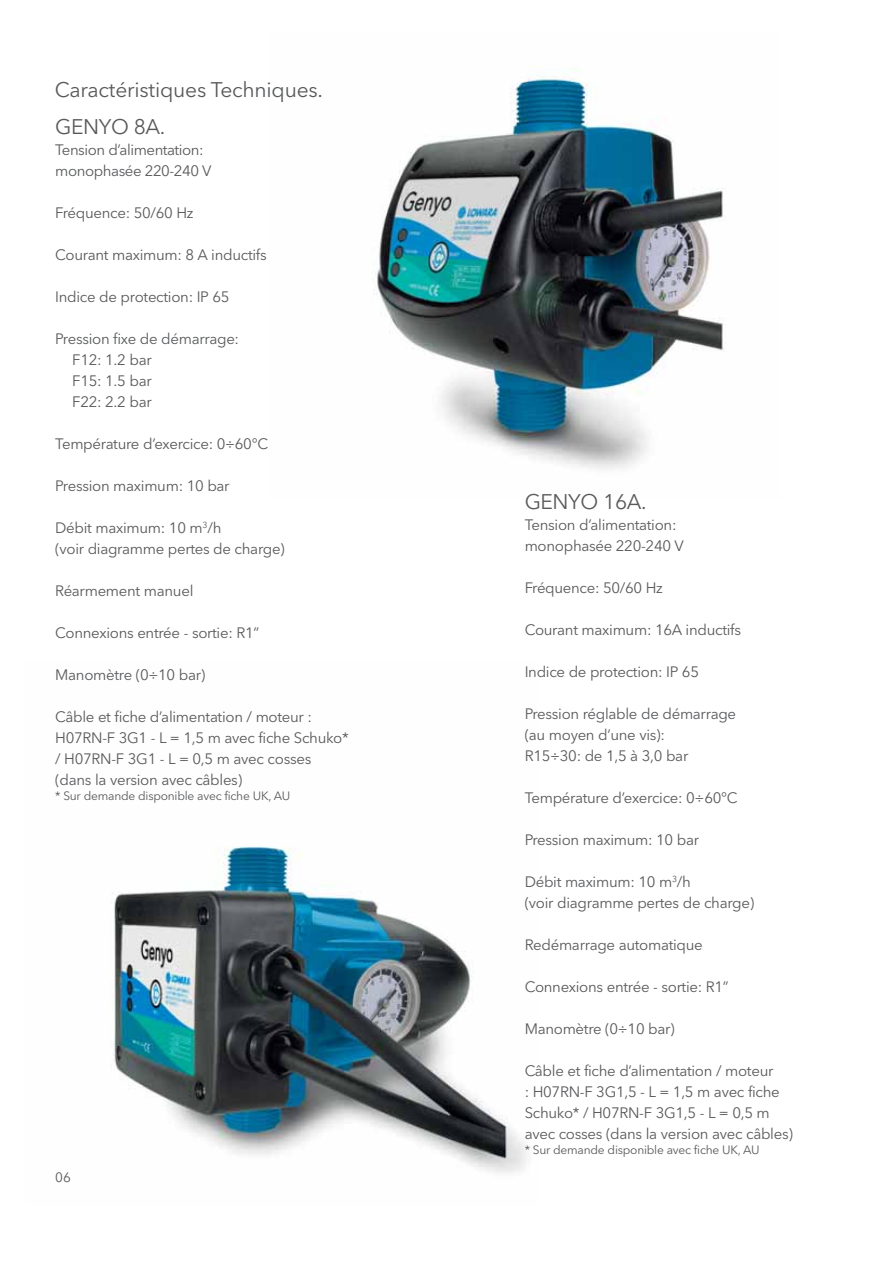
<style>
.page{position:relative;width:893px;height:1263px;background:#fff}
.page>*{position:absolute;margin:0;border:0;box-sizing:border-box;transform-origin:0 0}
.t1{font:21px "Avenir Next LT Pro";letter-spacing:-.01em;color:#58595b}
.t2{font:15px/21px "Avenir Next LT Pro";letter-spacing:-.02em;color:#58595b}
.t3{font:13.5px "Avenir Next LT Pro";color:#58595b}
.t4{font:12px "Avenir Next LT Pro";letter-spacing:-.02em;color:#58595b}
</style>
<div class="page">
<img style="left:373px;top:68px;width:351px;height:401px">
<img style="left:111px;top:846px;width:416px;height:327px">
<h1 class="t1" style="left:55px;top:77px;width:270px">Caractéristiques Techniques.</h1>
<h1 class="t1" style="left:55px;top:114px;width:112px">GENYO 8A.</h1>
<p class="t2" style="left:55px;top:139px;width:158px">Tension d’alimentation: monophasée 220-240 V</p>
<p class="t2" style="left:55px;top:202px;width:140px">Fréquence: 50/60 Hz</p>
<p class="t2" style="left:55px;top:244px;width:213px">Courant maximum: 8 A inductifs</p>
<p class="t2" style="left:55px;top:286px;width:176px">Indice de protection: IP 65</p>
<p class="t2" style="left:72px;top:328px;width:168px;text-indent:-17px">Pression fixe de démarrage:<br>F12: 1.2 bar<br>F15: 1.5 bar<br>F22: 2.2 bar</p>
<p class="t2" style="left:55px;top:433px;width:214px">Température d’exercice: 0÷60°C</p>
<p class="t2" style="left:55px;top:475px;width:176px">Pression maximum: 10 bar</p>
<p class="t2" style="left:55px;top:517px;width:231px">Débit maximum: 10 m<sup>3</sup>/h<br>(voir diagramme pertes de charge)</p>
<p class="t2" style="left:55px;top:580px;width:140px">Réarmement manuel</p>
<p class="t2" style="left:55px;top:622px;width:206px">Connexions entrée - sortie: R1”</p>
<p class="t2" style="left:55px;top:664px;width:152px">Manomètre (0÷10 bar)</p>
<p class="t2" style="left:55px;top:706px;width:295px">Câble et fiche d’alimentation / moteur :<br>H07RN-F 3G1 - L = 1,5 m avec fiche Schuko* / H07RN-F 3G1 - L = 0,5 m avec cosses (dans la version avec câbles)</p>
<p class="t4" style="left:55px;top:788px;width:236px">* Sur demande disponible avec fiche UK, AU</p>
<p class="t3" style="left:55px;top:1169px;width:17px">06</p>
<h1 class="t1" style="left:525px;top:489px;width:123px">GENYO 16A.</h1>
<p class="t2" style="left:525px;top:515px;width:161px">Tension d’alimentation: monophasée 220-240 V</p>
<p class="t2" style="left:525px;top:578px;width:140px">Fréquence: 50/60 Hz</p>
<p class="t2" style="left:525px;top:620px;width:218px">Courant maximum: 16A inductifs</p>
<p class="t2" style="left:525px;top:662px;width:176px">Indice de protection: IP 65</p>
<p class="t2" style="left:525px;top:704px;width:213px">Pression réglable de démarrage (au moyen d’une vis):<br>R15÷30: de 1,5 à 3,0 bar</p>
<p class="t2" style="left:525px;top:788px;width:214px">Température d’exercice: 0÷60°C</p>
<p class="t2" style="left:525px;top:830px;width:176px">Pression maximum: 10 bar</p>
<p class="t2" style="left:525px;top:872px;width:231px">Débit maximum: 10 m<sup>3</sup>/h<br>(voir diagramme pertes de charge)</p>
<p class="t2" style="left:525px;top:935px;width:180px">Redémarrage automatique</p>
<p class="t2" style="left:525px;top:977px;width:206px">Connexions entrée - sortie: R1”</p>
<p class="t2" style="left:525px;top:1019px;width:152px">Manomètre (0÷10 bar)</p>
<p class="t2" style="left:525px;top:1061px;width:270px">Câble et fiche d’alimentation / moteur<br>: H07RN-F 3G1,5 - L = 1,5 m avec fiche Schuko* / H07RN-F 3G1,5 - L = 0,5 m avec cosses (dans la version avec câbles)</p>
<p class="t4" style="left:525px;top:1143px;width:236px">* Sur demande disponible avec fiche UK, AU</p>
</div>
